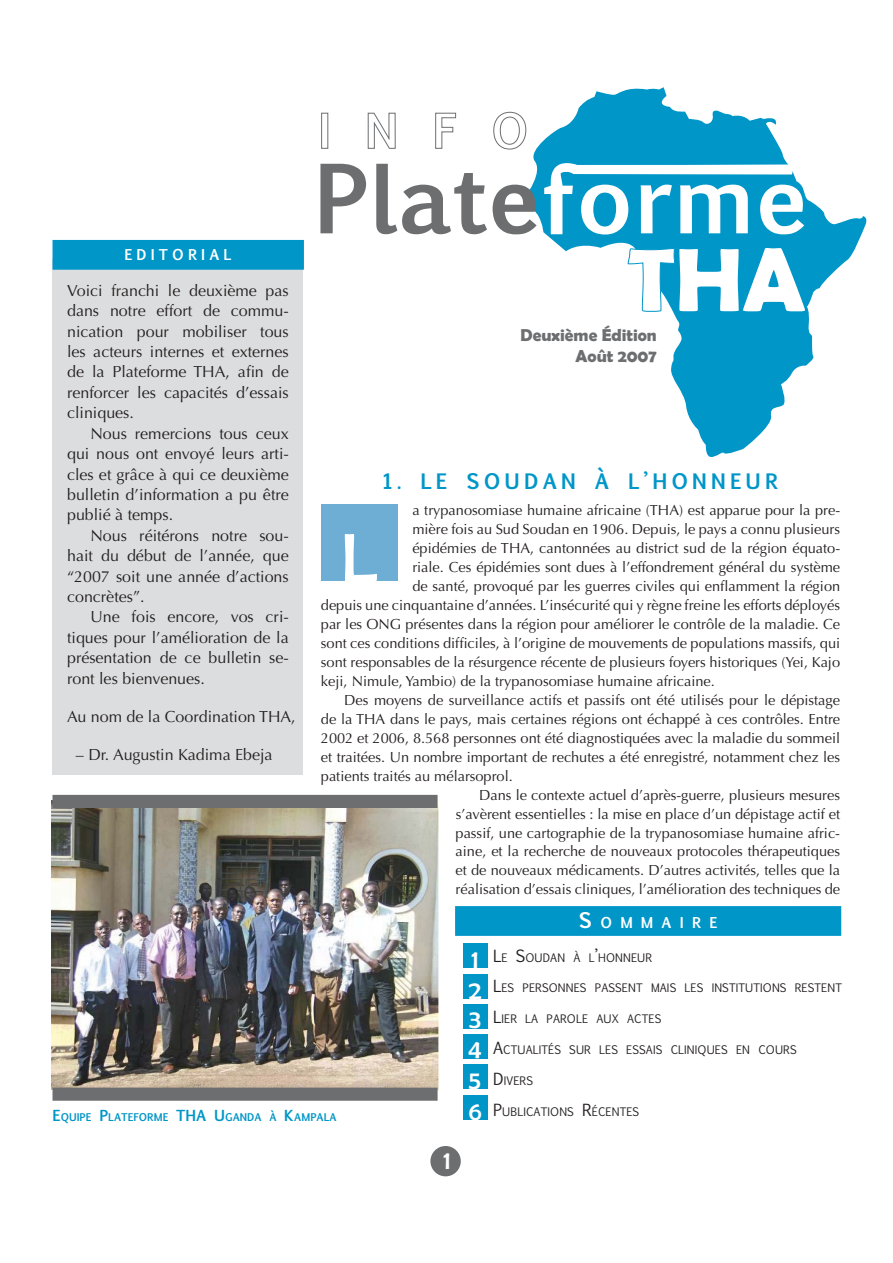
<style>
.page{position:relative;width:893px;height:1263px;background:#fff}
.page>*{position:absolute;margin:0;border:0;box-sizing:border-box;transform-origin:0 0}
.t1{font:700 90.45px "Berlin Sans FB Demi";color:#fff}
.t2{font:70.05px "Berlin Sans FB";color:#fff}
.t3{font:26.25px/30.3px "Berlin Sans FB";color:#fff;text-align:justify}
.t4{font:700 20.4px "Euphemia UCAS";letter-spacing:.2em;color:#0096c8}
.t5{font:700 17.4px "Berlin Sans FB Demi";color:#6d6e70}
.t6{font:16.05px/20.4px "Optima";color:#231f20;text-align:justify}
.t7{font:14.55px "Optima";color:#231f20}
.t8{font:700 14.25px "Euphemia UCAS";letter-spacing:.285em;color:#fff}
.t9{font:700 14.25px "Euphemia UCAS";letter-spacing:.57em;color:#fff}
.t10{font:11.25px "Euphemia UCAS";letter-spacing:.01em;color:#231f20}
.t11{font:700 10.2px "Euphemia UCAS";color:#0096c8}
.s1{font-size:20.4px}
.s2{font-size:14.55px}
.s3{font-size:16.05px}
</style>
<div class="page">
<div style="left:53px;top:259px;width:250px;height:516px;background:#dcddde"></div>
<svg style="left:532px;top:87px;width:334px;height:370px"></svg>
<svg style="left:627px;top:247px;width:48px;height:65px"></svg>
<svg style="left:320px;top:164px;width:46px;height:69px"></svg>
<svg style="left:376px;top:164px;width:111px;height:70px"></svg>
<svg style="left:493px;top:185px;width:44px;height:49px"></svg>
<svg style="left:544px;top:163px;width:260px;height:72px"></svg>
<svg style="left:321px;top:111px;width:206px;height:39px"></svg>
<img style="left:51px;top:800px;width:387px;height:290px">
<div style="left:53px;top:795px;width:385px;height:13px;background:#6d6e70"></div>
<div style="left:463px;top:943px;width:24px;height:25px;background:#0096c8"></div>
<div style="left:463px;top:974px;width:24px;height:24px;background:#0096c8"></div>
<div style="left:463px;top:1004px;width:24px;height:24px;background:#0096c8"></div>
<div style="left:463px;top:1034px;width:24px;height:24px;background:#0096c8"></div>
<div style="left:463px;top:1064px;width:24px;height:25px;background:#0096c8"></div>
<div style="left:463px;top:1095px;width:24px;height:25px;background:#0096c8"></div>
<div style="left:430px;top:1146px;width:31px;height:30px;background:#6d6e70;border-radius:50%"></div>
<div style="left:53px;top:1088px;width:385px;height:13px;background:#6d6e70"></div>
<div style="left:321px;top:505px;width:76px;height:76px;background:#6eaed5"></div>
<div style="left:456px;top:908px;width:384px;height:26px;background:#0096c8"></div>
<div style="left:455px;top:906px;width:386px;height:30px;border:3px solid #0096c8"></div>
<div style="left:54px;top:241px;width:248px;height:27px;background:#0096c8"></div>
<div style="left:53px;top:240px;width:251px;height:30px;border:3px solid #0096c8"></div>
<p class="t8" style="left:124px;top:247px;width:109px">EDITORIAL</p>
<p class="t6" style="left:67px;top:282px;width:223px">Voici franchi le deuxième pas dans notre effort de commu&shy;nication pour mobiliser tous les acteurs internes et externes de la Plateforme THA, afin de renforcer les capacités d’essais cliniques.</p>
<p class="t6" style="left:67px;top:425px;width:223px;text-indent:23px">Nous remercions tous ceux qui nous ont envoyé leurs arti&shy;cles et grâce à qui ce deuxième bulletin d’information a pu être publié à temps.</p>
<p class="t6" style="left:67px;top:527px;width:223px;text-indent:23px">Nous réitérons notre sou&shy;hait du début de l’année, que “2007 soit une année d’actions concrètes”.</p>
<p class="t6" style="left:67px;top:608px;width:223px;text-indent:23px">Une fois encore, vos cri&shy;tiques pour l’amélioration de la présentation de ce bulletin se&shy;ront les bienvenues.</p>
<p class="t6" style="left:67px;top:708px;width:230px">Au nom de la Coordination THA,</p>
<p class="t6" style="left:76px;top:745px;width:198px">– Dr. Augustin Kadima Ebeja</p>
<h1 class="t1" style="left:627px;top:227px;width:179px">THA</h1>
<p class="t5" style="left:575px;top:346px;width:83px">Août 2007</p>
<p class="t5" style="left:520px;top:325px;width:138px">Deuxième Édition</p>
<h3 class="t4" style="left:383px;top:470px;width:396px">1. LE SOUDAN À L’HONNEUR</h3>
<p class="t7" style="left:412px;top:504px;width:429px">a trypanosomiase humaine africaine (THA) est apparue pour la pre-</p>
<p class="t7" style="left:412px;top:523px;width:429px">mière fois au Sud Soudan en 1906. Depuis, le pays a connu plusieurs</p>
<p class="t7" style="left:412px;top:542px;width:429px">épidémies de THA, cantonnées au district sud de la région équato-</p>
<p class="t7" style="left:412px;top:561px;width:429px">riale. Ces épidémies sont dues à l’effondrement général du système</p>
<p class="t7" style="left:412px;top:580px;width:429px">de santé, provoqué par les guerres civiles qui enflamment la région</p>
<p class="t7" style="left:321px;top:599px;width:521px">depuis une cinquantaine d’années. L’insécurité qui y règne freine les efforts déployés</p>
<p class="t7" style="left:321px;top:618px;width:521px">par les ONG présentes dans la région pour améliorer le contrôle de la maladie. Ce</p>
<p class="t7" style="left:321px;top:637px;width:521px">sont ces conditions difficiles, à l’origine de mouvements de populations massifs, qui</p>
<p class="t7" style="left:321px;top:656px;width:521px">sont responsables de la résurgence récente de plusieurs foyers historiques (Yei, Kajo</p>
<p class="t7" style="left:321px;top:675px;width:395px">keji, Nimule, Yambio) de la trypanosomiase humaine africaine.</p>
<p class="t7" style="left:344px;top:694px;width:497px">Des moyens de surveillance actifs et passifs ont été utilisés pour le dépistage</p>
<p class="t7" style="left:321px;top:713px;width:521px">de la THA dans le pays, mais certaines régions ont échappé à ces contrôles. Entre</p>
<p class="t7" style="left:321px;top:732px;width:521px">2002 et 2006, 8.568 personnes ont été diagnostiquées avec la maladie du sommeil</p>
<p class="t7" style="left:321px;top:751px;width:521px">et traitées. Un nombre important de rechutes a été enregistré, notamment chez les</p>
<p class="t7" style="left:321px;top:770px;width:193px">patients traités au mélarsoprol.</p>
<p class="t7" style="left:479px;top:789px;width:362px">Dans le contexte actuel d’après-guerre, plusieurs mesures</p>
<p class="t7" style="left:456px;top:808px;width:386px">s’avèrent essentielles : la mise en place d’un dépistage actif et</p>
<p class="t7" style="left:455px;top:827px;width:386px">passif, une cartographie de la trypanosomiase humaine afric-</p>
<p class="t7" style="left:455px;top:846px;width:386px">aine, et la recherche de nouveaux protocoles thérapeutiques</p>
<p class="t7" style="left:455px;top:865px;width:386px">et de nouveaux médicaments. D’autres activités, telles que la</p>
<p class="t7" style="left:455px;top:883px;width:386px">réalisation d’essais cliniques, l’amélioration des techniques de</p>
<h2 class="t2" style="left:341px;top:517px;width:38px">L</h2>
<p class="t9" style="left:579px;top:915px;width:140px"><span class="s1">S</span>OMMAIRE</p>
<p class="t11" style="left:53px;top:1112px;width:286px"><span class="s2">E</span>QUIPE <span class="s2">P</span>LATEFORME <span class="s2">THA U</span>GANDA À <span class="s2">K</span>AMPALA</p>
<h3 class="t3" style="left:443px;top:1145px;width:9px">1</h3>
<h3 class="t3" style="left:468px;top:944px;width:15px">1<br>2<br>3<br>4<br>5<br>6</h3>
<p class="t10" style="left:493px;top:951px;width:161px"><span class="s3">L</span>E <span class="s3">S</span>OUDAN À L<span class="s3">’</span>HONNEUR</p>
<p class="t10" style="left:493px;top:982px;width:350px"><span class="s3">L</span>ES PERSONNES PASSENT MAIS LES INSTITUTIONS RESTENT</p>
<p class="t10" style="left:493px;top:1013px;width:170px"><span class="s3">L</span>IER LA PAROLE AUX ACTES</p>
<p class="t10" style="left:493px;top:1044px;width:305px"><span class="s3">A</span>CTUALITÉS SUR LES ESSAIS CLINIQUES EN COURS</p>
<p class="t10" style="left:493px;top:1075px;width:41px"><span class="s3">D</span>IVERS</p>
<p class="t10" style="left:493px;top:1106px;width:148px"><span class="s3">P</span>UBLICATIONS <span class="s3">R</span>ÉCENTES</p>
</div>
